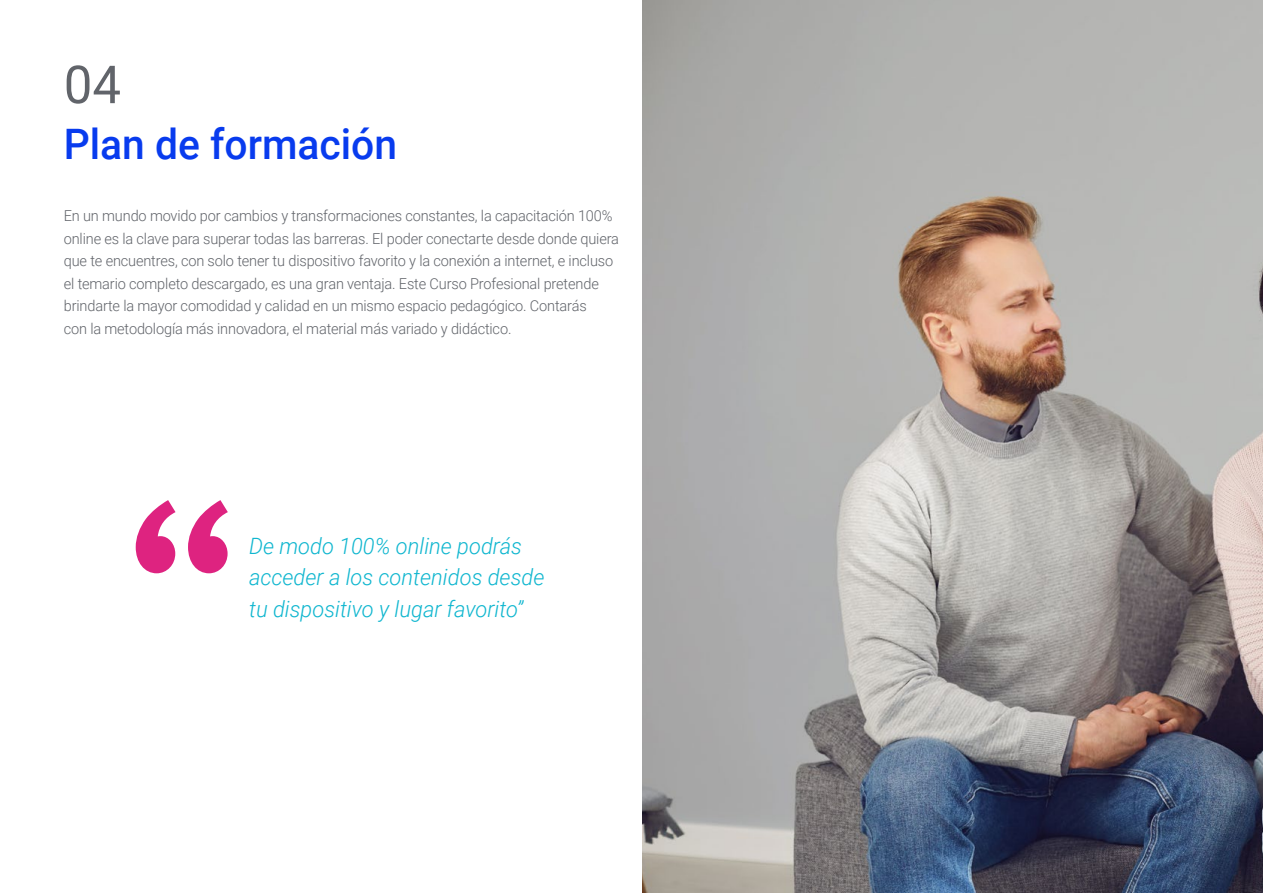
<style>
.page{position:relative;width:1263px;height:893px;background:#fff}
.page>*{position:absolute;margin:0;border:0;box-sizing:border-box;transform-origin:0 0}
.t1{font:52.5px "Roboto";color:#61646a}
.t2{font:500 42px "Roboto";color:#083bee}
.t3{font:italic 300 22.5px/31.5px "Roboto";color:#0fb6cf}
.t4{font:300 15px/22.5px "Roboto";letter-spacing:-.01em;color:#61646a}
</style>
<div class="page">
<svg style="left:136px;top:500px;width:92px;height:73px"></svg>
<img style="left:642px;top:0;width:621px;height:893px">
<h1 class="t1" style="left:64px;top:48px;width:59px">04</h1>
<h2 class="t2" style="left:64px;top:115px;width:335px">Plan de formación</h2>
<p class="t4" style="left:64px;top:204px;width:557px">En un mundo movido por cambios y transformaciones constantes, la capacitación 100% online es la clave para superar todas las barreras. El poder conectarte desde donde quiera que te encuentres, con solo tener tu dispositivo favorito y la conexión a internet, e incluso el temario completo descargado, es una gran ventaja. Este Curso Profesional pretende brindarte la mayor comodidad y calidad en un mismo espacio pedagógico. Contarás<br>con la metodología más innovadora, el material más variado y didáctico.</p>
<h3 class="t3" style="left:249px;top:529px;width:297px">De modo 100% online podrás acceder a los contenidos desde tu dispositivo y lugar favorito”</h3>
</div>
